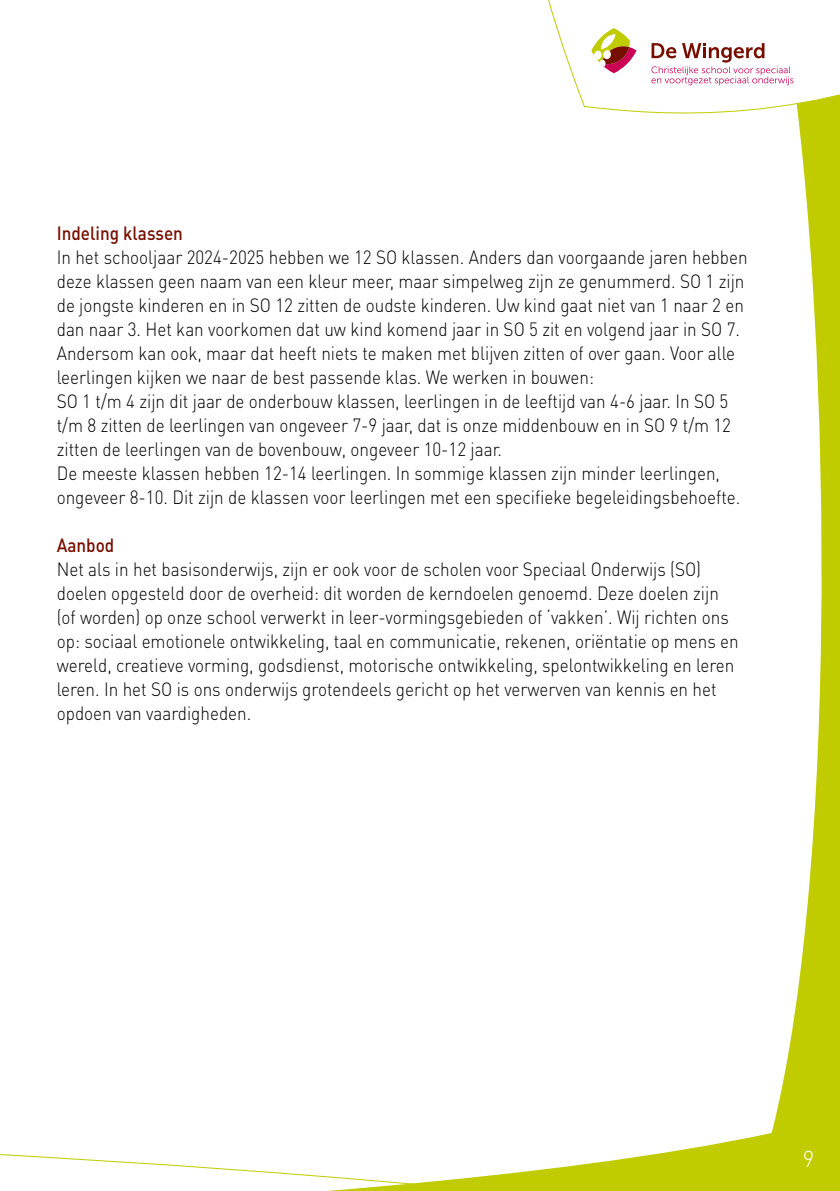
<style>
.page{position:relative;width:840px;height:1191px;background:#fff}
.page>*{position:absolute;margin:0;border:0;box-sizing:border-box;transform-origin:0 0}
.t1{font:300 22.6px "DIN Pro";color:#fff}
.t2{font:300 19px/24px "DIN Pro";color:#000;scale:.9 1}
.t3{font:500 19px "DIN Pro";color:#770f00;scale:.9 1}
</style>
<div class="page">
<svg style="left:775px;top:129px;width:64px;height:988px"></svg>
<svg style="left:0;top:1117px;width:839px;height:74px"></svg>
<svg style="left:548px;top:0;width:291px;height:129px"></svg>
<svg style="left:591px;top:28px;width:45px;height:45px"></svg>
<svg style="left:651px;top:43px;width:142px;height:42px"></svg>
<p class="t3" style="left:57px;top:220px;width:142px">Indeling klassen</p>
<p class="t2" style="left:57px;top:244px;width:768px">In het schooljaar 2024-2025 hebben we 12 SO klassen. Anders dan voorgaande jaren hebben deze klassen geen naam van een kleur meer, maar simpelweg zijn ze genummerd. SO 1 zijn de jongste kinderen en in SO 12 zitten de oudste kinderen. Uw kind gaat niet van 1 naar 2 en dan naar 3. Het kan voorkomen dat uw kind komend jaar in SO 5 zit en volgend jaar in SO 7.<br>Andersom kan ook, maar dat heeft niets te maken met blijven zitten of over gaan. Voor alle leerlingen kijken we naar de best passende klas. We werken in bouwen:<br>SO 1 t/m 4 zijn dit jaar de onderbouw klassen, leerlingen in de leeftijd van 4-6 jaar. In SO 5 t/m 8 zitten de leerlingen van ongeveer 7-9 jaar, dat is onze middenbouw en in SO 9 t/m 12 zitten de leerlingen van de bovenbouw, ongeveer 10-12 jaar.<br>De meeste klassen hebben 12-14 leerlingen. In sommige klassen zijn minder leerlingen, ongeveer 8-10. Dit zijn de klassen voor leerlingen met een specifieke begeleidingsbehoefte.</p>
<p class="t3" style="left:57px;top:532px;width:65px">Aanbod</p>
<p class="t2" style="left:57px;top:556px;width:758px">Net als in het basisonderwijs, zijn er ook voor de scholen voor Speciaal Onderwijs (SO) doelen opgesteld door de overheid: dit worden de kerndoelen genoemd. Deze doelen zijn (of worden) op onze school verwerkt in leer-vormingsgebieden of ‘vakken’. Wij richten ons op: sociaal emotionele ontwikkeling, taal en communicatie, rekenen, oriëntatie op mens en wereld, creatieve vorming, godsdienst, motorische ontwikkeling, spelontwikkeling en leren leren. In het SO is ons onderwijs grotendeels gericht op het verwerven van kennis en het opdoen van vaardigheden.</p>
<p class="t1" style="left:802px;top:1143px;width:13px">9</p>
</div>
